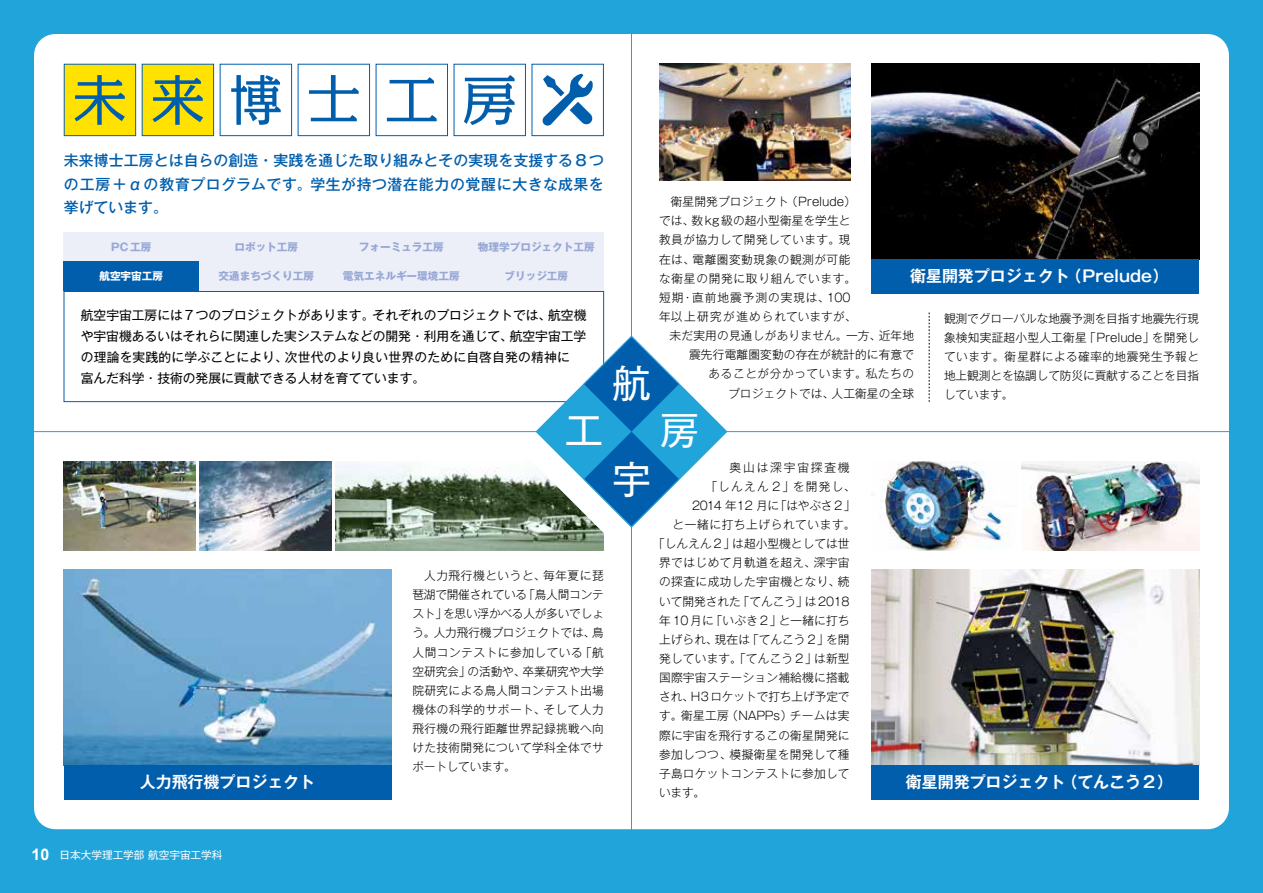
<style>
.page{position:relative;width:1263px;height:893px;background:#21a4da}
.page>*{position:absolute;margin:0;border:0;box-sizing:border-box;transform-origin:0 0}
.t1{font:55.35px "Kakumin Pro";letter-spacing:.41em;color:#005ead}
.t2{font:38.25px "Gothic MB101 Pr 6";color:#fff}
.t3{font:700 15.9px "Gothic MB101 Pr 6 De";color:#fff}
.t4{font:500 14.85px/23.4px "Gothic MB101 Pr 6";letter-spacing:.04em;color:#005ead;text-align:justify}
.t5{font:12.75px/21.3px "Gothic MB101 Pr 6";color:#000}
.t6{font:300 11.7px/19.2px "Gothic MB101 Pr 6";letter-spacing:.02em;color:#000;text-align:justify}
.t7{font:300 11.7px "Gothic MB101 Pr 6";letter-spacing:.045em;color:#000}
.t8{font:300 11.7px "Gothic MB101 Pr 6";letter-spacing:.08em;color:#000}
.t9{font:300 11.7px "Gothic MB101 Pr 6";letter-spacing:.04em;color:#000}
.t10{font:300 11.7px "Gothic MB101 Pr 6";color:#000}
.t11{font:300 11.7px "Gothic MB101 Pr 6";letter-spacing:-.01em;color:#000}
.t12{font:300 11.7px "Gothic MB101 Pr 6";letter-spacing:-.02em;color:#000}
.t13{font:300 11.7px "Gothic MB101 Pr 6";letter-spacing:.06em;color:#000}
.t14{font:300 11.7px "Gothic MB101 Pr 6";letter-spacing:.05em;color:#000}
.t15{font:300 11.7px "Gothic MB101 Pr 6";letter-spacing:.12em;color:#000}
.t16{font:300 11.7px "Gothic MB101 Pr 6";letter-spacing:.16em;color:#000}
.t17{font:700 10.65px "Gothic MB101 Pr 6";color:#97a8d5}
.t18{font:10.65px "Gothic MB101 Pr 6";color:#fff}
.t19{font:700 10.65px "Gothic MB101 Pr 6";color:#fff}
.s1{font-family:"Arial";font-weight:700;font-size:15.9px}
</style>
<div class="page">
<div style="left:34px;top:34px;width:1195px;height:795px;background:#fff;border-radius:21px"></div>
<img style="left:64px;top:461px;width:132px;height:90px">
<img style="left:200px;top:461px;width:132px;height:90px">
<img style="left:336px;top:463px;width:166px;height:88px">
<svg style="left:502px;top:302px;width:259px;height:249px"></svg>
<div style="left:64px;top:232px;width:135px;height:29px;background:#eceef8"></div>
<div style="left:199px;top:232px;width:135px;height:29px;background:#eceef8"></div>
<div style="left:199px;top:261px;width:135px;height:30px;background:#eceef8"></div>
<div style="left:334px;top:232px;width:135px;height:29px;background:#eceef8"></div>
<div style="left:334px;top:261px;width:135px;height:30px;background:#eceef8"></div>
<div style="left:469px;top:232px;width:135px;height:29px;background:#eceef8"></div>
<div style="left:469px;top:261px;width:135px;height:30px;background:#eceef8"></div>
<div style="left:64px;top:291px;width:540px;height:111px;background:#fff"></div>
<div style="left:64px;top:291px;width:540px;height:111px;border:1px solid #005ead"></div>
<img style="left:64px;top:570px;width:327px;height:195px">
<img style="left:872px;top:570px;width:327px;height:195px">
<img style="left:872px;top:64px;width:327px;height:195px">
<img style="left:880px;top:461px;width:130px;height:90px">
<img style="left:659px;top:64px;width:191px;height:117px">
<img style="left:1022px;top:461px;width:177px;height:90px">
<div style="left:872px;top:765px;width:327px;height:34px;background:#005ead"></div>
<div style="left:64px;top:765px;width:327px;height:34px;background:#005ead"></div>
<div style="left:872px;top:259px;width:327px;height:34px;background:#005ead"></div>
<svg style="left:929px;top:313px;width:1px;height:89px"></svg>
<hr style="left:30px;top:431px;width:1203px;height:1px;background:#21a4da">
<hr style="left:631px;top:30px;width:1px;height:803px;background:#21a4da">
<div style="left:64px;top:261px;width:135px;height:30px;background:#005ead"></div>
<svg style="left:535px;top:335px;width:193px;height:193px"></svg>
<div style="left:64px;top:64px;width:72px;height:72px;background:#ffe200;border:1px solid #005ead"></div>
<div style="left:142px;top:64px;width:72px;height:72px;background:#ffe200;border:1px solid #005ead"></div>
<div style="left:220px;top:64px;width:72px;height:72px;border:1px solid #005ead"></div>
<div style="left:298px;top:64px;width:72px;height:72px;border:1px solid #005ead"></div>
<div style="left:376px;top:64px;width:72px;height:72px;border:1px solid #005ead"></div>
<div style="left:454px;top:64px;width:72px;height:72px;border:1px solid #005ead"></div>
<div style="left:531px;top:64px;width:73px;height:72px;border:1px solid #005ead"></div>
<svg style="left:542px;top:74px;width:51px;height:52px"></svg>
<h1 class="t1" style="left:72px;top:56px;width:447px">未来博士工房</h1>
<p class="t4" style="left:64px;top:148px;width:542px">未来博士工房とは自らの創造・実践を通じた取り組みとその実現を支援する8つの工房＋αの教育プログラムです。学生が持つ潜在能力の覚醒に大きな成果を挙げています。</p>
<p class="t6" style="left:671px;top:191px;width:187px">衛星開発プロジェクト（Prelude）</p>
<p class="t6" style="left:659px;top:210px;width:193px">では、数kg級の超小型衛星を学生と</p>
<p class="t6" style="left:659px;top:229px;width:193px">教員が協力して開発しています。現</p>
<p class="t7" style="left:659px;top:249px;width:193px">在は、電離圏変動現象の観測が可能</p>
<p class="t13" style="left:659px;top:269px;width:199px">な衛星の開発に取り組んでいます。</p>
<p class="t8" style="left:659px;top:288px;width:193px">短期・直前地震予測の実現は、100</p>
<p class="t8" style="left:659px;top:307px;width:199px">年以上研究が進められていますが、</p>
<p class="t6" style="left:670px;top:325px;width:246px">未だ実用の見通しがありません。一方、近年地</p>
<p class="t6" style="left:689px;top:344px;width:226px">震先行電離圏変動の存在が統計的に有意で</p>
<p class="t7" style="left:709px;top:364px;width:207px">あることが分かっています。私たちの</p>
<p class="t6" style="left:728px;top:382px;width:187px">プロジェクトでは、人工衛星の全球</p>
<p class="t17" style="left:478px;top:238px;width:118px">物理学プロジェクト工房</p>
<p class="t17" style="left:504px;top:268px;width:65px">ブリッジ工房</p>
<p class="t5" style="left:81px;top:303px;width:507px">航空宇宙工房には７つのプロジェクトがあります。それぞれのプロジェクトでは、航空機や宇宙機あるいはそれらに関連した実システムなどの開発・利用を通じて、航空宇宙工学の理論を実践的に学ぶことにより、次世代のより良い世界のために自啓自発の精神に<br>富んだ科学・技術の発展に貢献できる人材を育てています。</p>
<p class="t17" style="left:111px;top:238px;width:42px">PC工房</p>
<p class="t17" style="left:234px;top:238px;width:65px">ロボット工房</p>
<p class="t17" style="left:218px;top:268px;width:97px">交通まちづくり工房</p>
<p class="t17" style="left:359px;top:238px;width:87px">フォーミュラ工房</p>
<p class="t17" style="left:343px;top:268px;width:118px">電気エネルギー環境工房</p>
<p class="t19" style="left:99px;top:268px;width:65px">航空宇宙工房</p>
<h3 class="t3" style="left:910px;top:263px;width:260px">衛星開発プロジェクト（Prelude）</h3>
<p class="t6" style="left:944px;top:308px;width:257px">観測でグローバルな地震予測を目指す地震先行現象検知実証超小型人工衛星「Prelude」を開発しています。衛星群による確率的地震発生予報と地上観測とを協調して防災に貢献することを目指しています。</p>
<h2 class="t2" style="left:612px;top:352px;width:40px">航</h2>
<h2 class="t2" style="left:565px;top:399px;width:40px">工</h2>
<h2 class="t2" style="left:661px;top:399px;width:40px">房</h2>
<h2 class="t2" style="left:612px;top:448px;width:40px">宇</h2>
<p class="t16" style="left:730px;top:457px;width:122px">奥山は深宇宙探査機</p>
<p class="t15" style="left:706px;top:477px;width:151px">「しんえん２」を開発し、</p>
<p class="t12" style="left:692px;top:496px;width:165px">2014 年12 月に「はやぶさ２」</p>
<p class="t14" style="left:673px;top:515px;width:184px">と一緒に打ち上げられています。</p>
<p class="t6" style="left:653px;top:533px;width:198px">「しんえん２」は超小型機としては世</p>
<p class="t9" style="left:659px;top:553px;width:192px">界ではじめて月軌道を超え、深宇宙</p>
<p class="t9" style="left:659px;top:572px;width:192px">の探査に成功した宇宙機となり、続</p>
<p class="t10" style="left:659px;top:591px;width:192px">いて開発された「てんこう」は2018</p>
<p class="t6" style="left:659px;top:610px;width:192px">年10月に「いぶき２」と一緒に打ち</p>
<p class="t6" style="left:659px;top:629px;width:192px">上げられ、現在は「てんこう２」を開</p>
<p class="t6" style="left:659px;top:648px;width:192px">発しています。「てんこう２」は新型</p>
<p class="t6" style="left:659px;top:667px;width:192px">国際宇宙ステーション補給機に搭載</p>
<p class="t11" style="left:659px;top:687px;width:192px">され、H3ロケットで打ち上げ予定で</p>
<p class="t6" style="left:659px;top:705px;width:192px">す。衛星工房（NAPPs）チームは実</p>
<p class="t6" style="left:659px;top:724px;width:192px">際に宇宙を飛行するこの衛星開発に</p>
<p class="t6" style="left:659px;top:744px;width:192px">参加しつつ、模擬衛星を開発して種</p>
<p class="t6" style="left:659px;top:763px;width:192px">子島ロケットコンテストに参加して</p>
<p class="t6" style="left:659px;top:782px;width:48px">います。</p>
<p class="t6" style="left:412px;top:565px;width:193px;text-indent:12px">人力飛行機というと、毎年夏に琵琶湖で開催されている「鳥人間コンテスト」を思い浮かべる人が多いでしょう。人力飛行機プロジェクトでは、鳥人間コンテストに参加している「航空研究会」の活動や、卒業研究や大学院研究による鳥人間コンテスト出場機体の科学的サポート、そして人力飛行機の飛行距離世界記録挑戦へ向けた技術開発について学科全体でサポートしています。</p>
<h3 class="t3" style="left:140px;top:769px;width:177px">人力飛行機プロジェクト</h3>
<h3 class="t3" style="left:906px;top:769px;width:269px">衛星開発プロジェクト（てんこう２）</h3>
<p class="t18" style="left:32px;top:846px;width:192px"><span class="s1">10</span> 日本大学理工学部 航空宇宙工学科</p>
</div>
